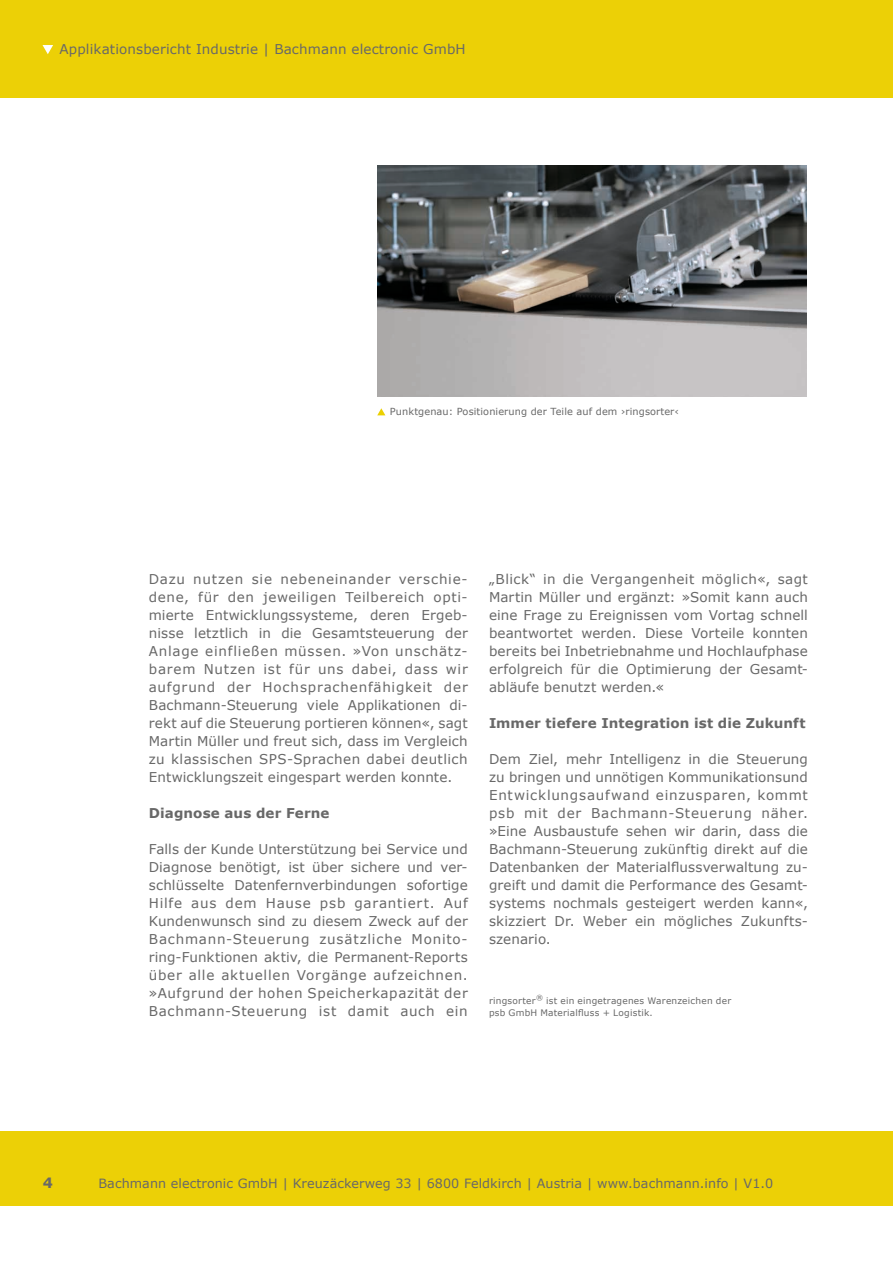
<style>
.page{position:relative;width:893px;height:1263px;background:#fff}
.page>*{position:absolute;margin:0;border:0;box-sizing:border-box;transform-origin:0 0}
.t1{font:700 14.25px "Verdana";color:#686868}
.t2{font:13.5px/18px "Verdana";letter-spacing:.01em;color:#686868;text-align:justify}
.t3{font:700 13.5px "Verdana";letter-spacing:.01em;color:#686868}
.t4{font:12.75px "Verdana";letter-spacing:.005em;color:#686868}
.t5{font:9.75px "Verdana";letter-spacing:.01em;color:#686868}
.t6{font:9px/12px "Verdana";letter-spacing:.025em;color:#686868}
</style>
<div class="page">
<div style="left:0;top:1132px;width:893px;height:74px;background:#ecd006"></div>
<div style="left:0;top:0;width:893px;height:97px;background:#ecd006"></div>
<svg style="left:43px;top:45px;width:10px;height:9px"></svg>
<img style="left:377px;top:166px;width:429px;height:230px">
<svg style="left:377px;top:408px;width:8px;height:7px"></svg>
<p class="t2" style="left:60px;top:40px;width:408px">Applikationsbericht Industrie | Bachmann electronic GmbH</p>
<p class="t5" style="left:390px;top:406px;width:290px">Punktgenau: Positionierung der Teile auf dem ›ringsorter‹</p>
<p class="t2" style="left:149px;top:570px;width:320px">Dazu nutzen sie nebeneinander verschie&shy;dene, für den jeweiligen Teilbereich opti&shy;mierte Entwicklungssysteme, deren Ergeb&shy;nisse letztlich in die Gesamtsteuerung der Anlage einfließen müssen. »Von unschätz&shy;barem Nutzen ist für uns dabei, dass wir aufgrund der Hochsprachenfähigkeit der Bachmann-Steuerung viele Applikationen di&shy;rekt auf die Steuerung portieren können«, sagt Martin Müller und freut sich, dass im Vergleich zu klassischen SPS-Sprachen dabei deutlich Entwicklungszeit eingespart werden konnte.</p>
<p class="t3" style="left:149px;top:804px;width:182px">Diagnose aus der Ferne</p>
<p class="t2" style="left:149px;top:840px;width:320px">Falls der Kunde Unterstützung bei Service und Diagnose benötigt, ist über sichere und ver&shy;schlüsselte Datenfernverbindungen sofortige Hilfe aus dem Hause psb garantiert. Auf Kundenwunsch sind zu diesem Zweck auf der Bachmann-Steuerung zusätzliche Monito&shy;ring-Funktionen aktiv, die Permanent-Reports über alle aktuellen Vorgänge aufzeichnen. »Aufgrund der hohen Speicherkapazität der Bachmann-Steuerung ist damit auch ein</p>
<p class="t2" style="left:489px;top:570px;width:320px">„Blick“ in die Vergangenheit möglich«, sagt Martin Müller und ergänzt: »Somit kann auch eine Frage zu Ereignissen vom Vortag schnell beantwortet werden. Diese Vorteile konnten bereits bei Inbetriebnahme und Hochlaufphase erfolgreich für die Optimierung der Gesamt&shy;abläufe benutzt werden.«</p>
<p class="t3" style="left:489px;top:714px;width:318px">Immer tiefere Integration ist die Zukunft</p>
<p class="t2" style="left:489px;top:750px;width:320px">Dem Ziel, mehr Intelligenz in die Steuerung zu bringen und unnötigen Kommunikationsund Entwicklungsaufwand einzusparen, kommt psb mit der Bachmann-Steuerung näher. »Eine Ausbaustufe sehen wir darin, dass die Bachmann-Steuerung zukünftig direkt auf die Datenbanken der Materialflussverwaltung zu&shy;greift und damit die Performance des Gesamt&shy;systems nochmals gesteigert werden kann«, skizziert Dr. Weber ein mögliches Zukunfts&shy;szenario.</p>
<p class="t6" style="left:489px;top:995px;width:244px">ringsorter<sup>®</sup> ist ein eingetragenes Warenzeichen der psb GmbH Materialfluss + Logistik.</p>
<p class="t1" style="left:43px;top:1174px;width:12px">4</p>
<p class="t4" style="left:98px;top:1175px;width:676px">Bachmann electronic GmbH | Kreuzäckerweg 33 | 6800 Feldkirch | Austria | www.bachmann.info | V1.0</p>
</div>
